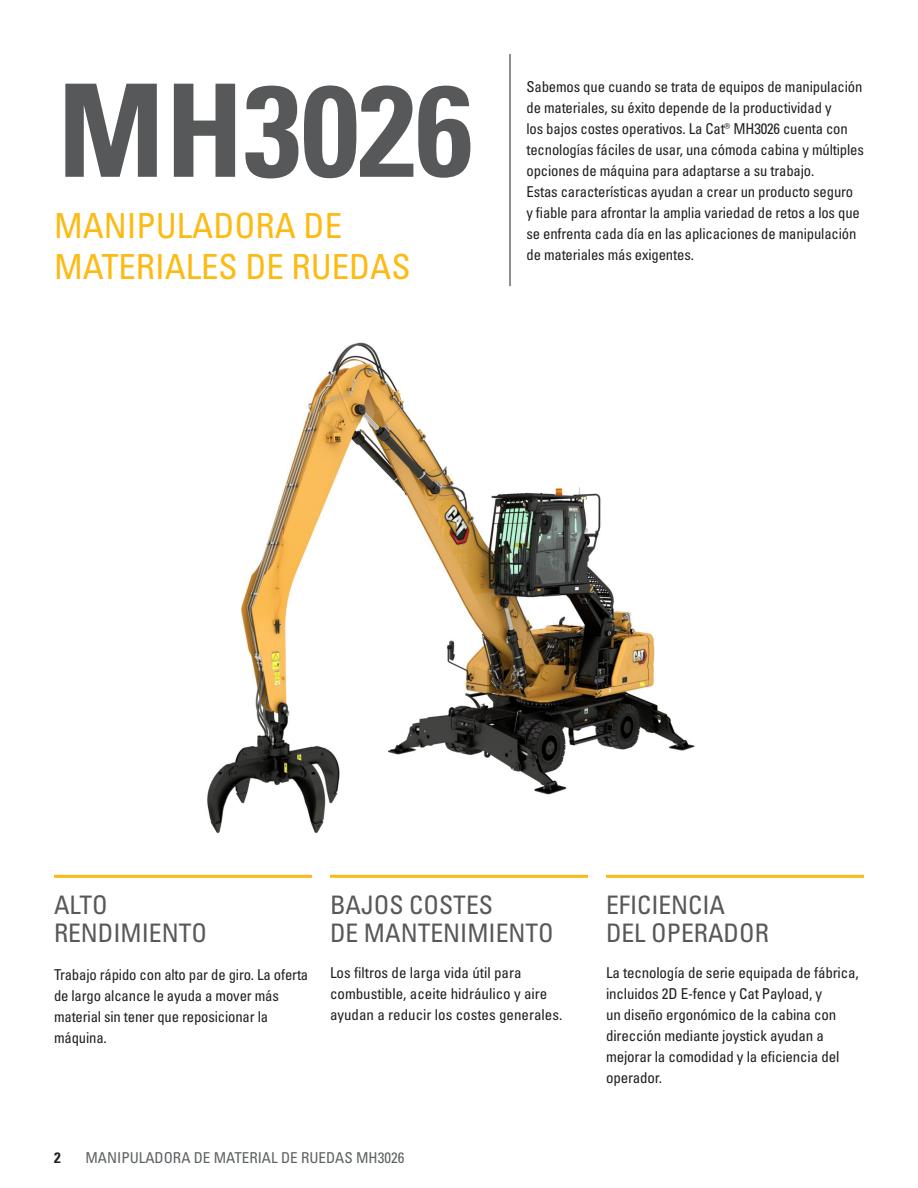
<style>
.page{position:relative;width:918px;height:1188px;background:#fff}
.page>*{position:absolute;margin:0;border:0;box-sizing:border-box;transform-origin:0 0}
.Dark_Model{font:129px "Univers LTCYR 67 Bold Cond";color:#57585a}
.Machine_Family{font:condensed 34.5px/41.5px "Univers LTCYR 57";color:#fcba13}
.USP_Headline{font:condensed 25.5px/28.5px "Univers LTCYR 57";color:#57585a}
.Long_Description_with_12_pts_above{font:condensed 15px/21px "Univers LTCYR 57";letter-spacing:-.01em;color:#231f20}
.USP_Body_Text{font:condensed 15px/21px "Univers LTCYR 57";letter-spacing:-.01em;color:#231f20}
.t1{font:condensed 15px "Univers LTCYR 57";color:#5d6163}
.t2{font:15px "Univers LTCYR 67 Bold Cond";color:#231f20}
</style>
<div class="page">
<hr style="left:510px;top:54px;width:1px;height:232px;background:#231f20">
<hr style="left:54px;top:875px;width:258px;height:3px;background:#fcba13">
<hr style="left:330px;top:875px;width:258px;height:3px;background:#fcba13">
<hr style="left:606px;top:875px;width:258px;height:3px;background:#fcba13">
<img style="left:207px;top:342px;width:488px;height:492px">
<p class="Dark_Model" style="left:58px;top:52px;width:417px">MH3026</p>
<p class="Machine_Family" style="left:54px;top:204px;width:358px">MANIPULADORA DE<br>MATERIALES DE RUEDAS</p>
<p class="Long_Description_with_12_pts_above" style="left:526px;top:76px;width:339px">Sabemos que cuando se trata de equipos de manipulación de materiales, su éxito depende de la productividad y<br>los bajos costes operativos. La Cat® MH3026 cuenta con tecnologías fáciles de usar, una cómoda cabina y múltiples opciones de máquina para adaptarse a su trabajo.<br>Estas características ayudan a crear un producto seguro<br>y fiable para afrontar la amplia variedad de retos a los que se enfrenta cada día en las aplicaciones de manipulación de materiales más exigentes.</p>
<p class="USP_Headline" style="left:54px;top:890px;width:155px">ALTO<br>RENDIMIENTO</p>
<p class="USP_Body_Text" style="left:54px;top:964px;width:256px">Trabajo rápido con alto par de giro. La oferta de largo alcance le ayuda a mover más material sin tener que reposicionar la máquina.</p>
<p class="USP_Headline" style="left:330px;top:890px;width:225px">BAJOS COSTES<br>DE MANTENIMIENTO</p>
<p class="USP_Body_Text" style="left:330px;top:962px;width:234px">Los filtros de larga vida útil para combustible, aceite hidráulico y aire ayudan a reducir los costes generales.</p>
<p class="t2" style="left:54px;top:1148px;width:8px">2</p>
<p class="t1" style="left:86px;top:1148px;width:320px">MANIPULADORA DE MATERIAL DE RUEDAS MH3026</p>
<p class="USP_Headline" style="left:606px;top:890px;width:164px">EFICIENCIA<br>DEL OPERADOR</p>
<p class="USP_Body_Text" style="left:606px;top:962px;width:254px">La tecnología de serie equipada de fábrica, incluidos 2D E-fence y Cat Payload, y<br>un diseño ergonómico de la cabina con dirección mediante joystick ayudan a mejorar la comodidad y la eficiencia del operador.</p>
</div>
